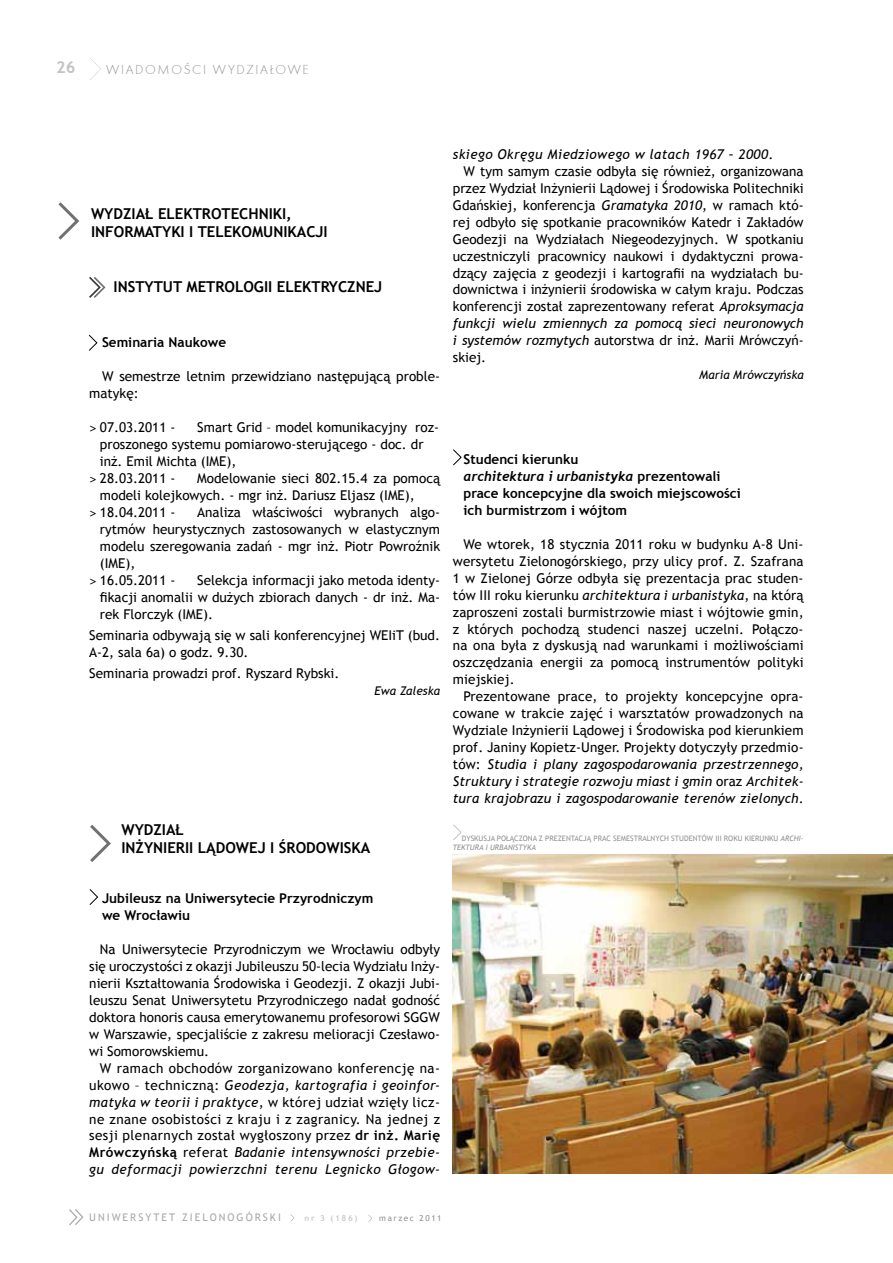
<style>
.page{position:relative;width:893px;height:1263px;background:#fff}
.page>*{position:absolute;margin:0;border:0;box-sizing:border-box;transform-origin:0 0}
.t1{font:700 16.5px "Trebuchet MS";color:#c2c3c4}
.t2{font:700 15px/18px "Trebuchet MS";color:#000}
.t3{font:13.5px/17px "Trebuchet MS";color:#000;text-align:justify}
.t4{font:700 13.5px/17px "Trebuchet MS";color:#000}
.t5{font:italic 13.5px "Trebuchet MS";color:#000}
.t6{font:italic 13.5px "Trebuchet MS";letter-spacing:.03em;color:#000}
.t7{font:italic 700 13.5px "Trebuchet";color:#000}
.t8{font:13.5px "Futura TEE Ligh";letter-spacing:.12em;color:#929395}
.t9{font:italic 12px "Trebuchet MS";color:#000}
.t10{font:10.5px "Trebuchet MS";letter-spacing:.19em;color:#a7a9aa}
.t11{font:8.25px "Trebuchet MS";letter-spacing:.19em;color:#929395}
.t12{font:700 8.25px "Trebuchet MS";color:#c9cbcc}
.t13{font:7.5px/9px "Trebuchet MS";color:#929395}
.s1{font-family:"Vrinda";font-size:15px}
.s2{font-style:italic}
.s3{font-weight:700}
.s4{font-style:normal}
.s5{font-family:"Trebuchet MS";font-style:normal}
</style>
<div class="page">
<svg style="left:90px;top:58px;width:11px;height:22px"></svg>
<svg style="left:290px;top:1214px;width:4px;height:8px"></svg>
<svg style="left:368px;top:1214px;width:4px;height:8px"></svg>
<svg style="left:69px;top:1209px;width:15px;height:16px"></svg>
<svg style="left:89px;top:277px;width:17px;height:21px"></svg>
<svg style="left:58px;top:202px;width:21px;height:38px"></svg>
<svg style="left:89px;top:334px;width:8px;height:17px"></svg>
<svg style="left:453px;top:449px;width:9px;height:17px"></svg>
<svg style="left:90px;top:825px;width:21px;height:37px"></svg>
<svg style="left:89px;top:889px;width:9px;height:16px"></svg>
<img style="left:453px;top:855px;width:440px;height:319px">
<svg style="left:453px;top:824px;width:8px;height:16px"></svg>
<p class="t1" style="left:56px;top:57px;width:21px">26</p>
<p class="t8" style="left:106px;top:62px;width:204px">WIADOMOŒCI WYDZIA£OWE</p>
<p class="t2" style="left:91px;top:205px;width:238px">WYDZIAŁ ELEKTROTECHNIKI,<br>INFORMATYKI I TELEKOMUNIKACJI</p>
<p class="t2" style="left:114px;top:277px;width:270px">INSTYTUT METROLOGII ELEKTRYCZNEJ</p>
<p class="t4" style="left:102px;top:334px;width:126px">Seminaria Naukowe</p>
<p class="t3" style="left:89px;top:368px;width:352px;text-indent:13px">W semestrze letnim przewidziano następującą proble&shy;matykę:</p>
<p class="t3" style="left:89px;top:419px;width:88px"><span class="s1">&gt;</span> 07.03.2011 -</p>
<p class="t3" style="left:197px;top:419px;width:243px">Smart Grid – model komunikacyjny roz-</p>
<p class="t3" style="left:100px;top:436px;width:325px">proszonego systemu pomiarowo-sterującego - doc. dr</p>
<p class="t3" style="left:100px;top:453px;width:138px">inż. Emil Michta (IME),</p>
<p class="t3" style="left:89px;top:470px;width:88px"><span class="s1">&gt;</span> 28.03.2011 -</p>
<p class="t3" style="left:197px;top:470px;width:244px">Modelowanie sieci 802.15.4 za pomocą</p>
<p class="t3" style="left:100px;top:487px;width:316px">modeli kolejkowych. - mgr inż. Dariusz Eljasz (IME),</p>
<p class="t3" style="left:89px;top:504px;width:88px"><span class="s1">&gt;</span> 18.04.2011 -</p>
<p class="t3" style="left:197px;top:504px;width:244px">Analiza właściwości wybranych algo-</p>
<p class="t3" style="left:100px;top:521px;width:342px">rytmów heurystycznych zastosowanych w elastycznym</p>
<p class="t3" style="left:100px;top:538px;width:342px">modelu szeregowania zadań - mgr inż. Piotr Powroźnik</p>
<p class="t3" style="left:100px;top:555px;width:37px">(IME),</p>
<p class="t3" style="left:89px;top:572px;width:88px"><span class="s1">&gt;</span> 16.05.2011 -</p>
<p class="t3" style="left:100px;top:572px;width:342px;text-indent:97px">Selekcja informacji jako metoda identy&shy;fikacji anomalii w dużych zbiorach danych - dr inż. Ma&shy;rek Florczyk (IME).</p>
<p class="t3" style="left:89px;top:627px;width:352px">Seminaria odbywają się w sali konferencyjnej WEIiT (bud.<br>A-2, sala 6a) o godz. 9.30.</p>
<p class="t3" style="left:89px;top:665px;width:252px">Seminaria prowadzi prof. Ryszard Rybski.</p>
<p class="t9" style="left:374px;top:683px;width:67px">Ewa Zaleska</p>
<p class="t2" style="left:121px;top:821px;width:250px">WYDZIAŁ<br>INŻYNIERII LĄDOWEJ I ŚRODOWISKA</p>
<p class="t4" style="left:102px;top:890px;width:273px">Jubileusz na Uniwersytecie Przyrodniczym we Wrocławiu</p>
<p class="t3" style="left:89px;top:941px;width:352px;text-indent:11px">Na Uniwersytecie Przyrodniczym we Wrocławiu odbyły się uroczystości z okazji Jubileuszu 50-lecia Wydziału Inży&shy;nierii Kształtowania Środowiska i Geodezji. Z okazji Jubi&shy;leuszu Senat Uniwersytetu Przyrodniczego nadał godność doktora honoris causa emerytowanemu profesorowi SGGW w Warszawie, specjaliście z zakresu melioracji Czesławo&shy;wi Somorowskiemu.</p>
<p class="t3" style="left:89px;top:1059px;width:352px;text-indent:11px">W ramach obchodów zorganizowano konferencję na&shy;ukowo – techniczną: <span class="s2">Geodezja, kartografia i geoinfor&shy;matyka w teorii i praktyce</span>, w której udział wzięły licz&shy;ne znane osobistości z kraju i z zagranicy. Na jednej z sesji plenarnych został wygłoszony przez <span class="s3">dr inż. Marię Mrówczyńską</span> referat <span class="s2">Badanie intensywności przebie&shy;gu deformacji powierzchni terenu Legnicko Głogow-</span></p>
<p class="t6" style="left:453px;top:146px;width:322px">skiego Okręgu Miedziowego w latach 1967 – 2000<span class="s4">.</span></p>
<p class="t3" style="left:463px;top:163px;width:342px">W tym samym czasie odbyła się również, organizowana</p>
<p class="t3" style="left:453px;top:180px;width:352px">przez Wydział Inżynierii Lądowej i Środowiska Politechniki</p>
<p class="t3" style="left:453px;top:197px;width:352px">Gdańskiej, konferencja <span class="s2">Gramatyka 2010</span>, w ramach któ-</p>
<p class="t3" style="left:453px;top:214px;width:352px">rej odbyło się spotkanie pracowników Katedr i Zakładów</p>
<p class="t3" style="left:453px;top:230px;width:352px">Geodezji na Wydziałach Niegeodezyjnych. W spotkaniu</p>
<p class="t3" style="left:453px;top:247px;width:352px">uczestniczyli pracownicy naukowi i dydaktyczni prowa-</p>
<p class="t3" style="left:453px;top:264px;width:352px">dzący zajęcia z geodezji i kartografii na wydziałach bu-</p>
<p class="t3" style="left:453px;top:281px;width:352px">downictwa i inżynierii środowiska w całym kraju. Podczas</p>
<p class="t3" style="left:453px;top:298px;width:352px">konferencji został zaprezentowany referat <span class="s2">Aproksymacja</span></p>
<p class="t5" style="left:453px;top:316px;width:352px">funkcji wielu zmiennych za pomocą sieci neuronowych</p>
<p class="t3" style="left:453px;top:332px;width:352px"><span class="s2">i systemów rozmytych</span> autorstwa dr inż. Marii Mrówczyń-</p>
<p class="t3" style="left:453px;top:349px;width:35px">skiej.</p>
<p class="t9" style="left:699px;top:368px;width:106px">Maria Mrówczyńska</p>
<p class="t4" style="left:463px;top:451px;width:117px">Studenci kierunku</p>
<p class="t7" style="left:463px;top:468px;width:258px">architektura i urbanistyka <span class="s5">prezentowali</span></p>
<p class="t4" style="left:463px;top:485px;width:279px">prace koncepcyjne dla swoich miejscowości ich burmistrzom i wójtom</p>
<p class="t3" style="left:453px;top:536px;width:352px;text-indent:11px">We wtorek, 18 stycznia 2011 roku w budynku A-8 Uni&shy;wersytetu Zielonogórskiego, przy ulicy prof. Z. Szafrana 1 w Zielonej Górze odbyła się prezentacja prac studen&shy;tów III roku kierunku <span class="s2">architektura i urbanistyka</span>, na którą zaproszeni zostali burmistrzowie miast i wójtowie gmin, z których pochodzą studenci naszej uczelni. Połączo&shy;na ona była z dyskusją nad warunkami i możliwościami oszczędzania energii za pomocą instrumentów polityki miejskiej.</p>
<p class="t3" style="left:453px;top:688px;width:352px;text-indent:11px">Prezentowane prace, to projekty koncepcyjne opra&shy;cowane w trakcie zajęć i warsztatów prowadzonych na Wydziale Inżynierii Lądowej i Środowiska pod kierunkiem prof. Janiny Kopietz-Unger. Projekty dotyczyły przedmio&shy;tów: <span class="s2">Studia i plany zagospodarowania przestrzennego, Struktury i strategie rozwoju miast i gmin</span> oraz <span class="s2">Architek&shy;tura krajobrazu i zagospodarowanie terenów zielonych</span>.</p>
<p class="t13" style="left:453px;top:834px;width:352px;text-indent:9px">DYSKUSJA POŁĄCZONA Z PREZENTACJĄ PRAC SEMESTRALNYCH STUDENTÓW III ROKU KIERUNKU <span class="s2">ARCHI-<br>TEKTURA I URBANISTYKA</span></p>
<p class="t10" style="left:89px;top:1211px;width:193px">UNIWERSYTET ZIELONOGÓRSKI</p>
<p class="t12" style="left:305px;top:1213px;width:54px">nr 3 (186)</p>
<p class="t11" style="left:379px;top:1213px;width:64px">marzec 2011</p>
</div>
